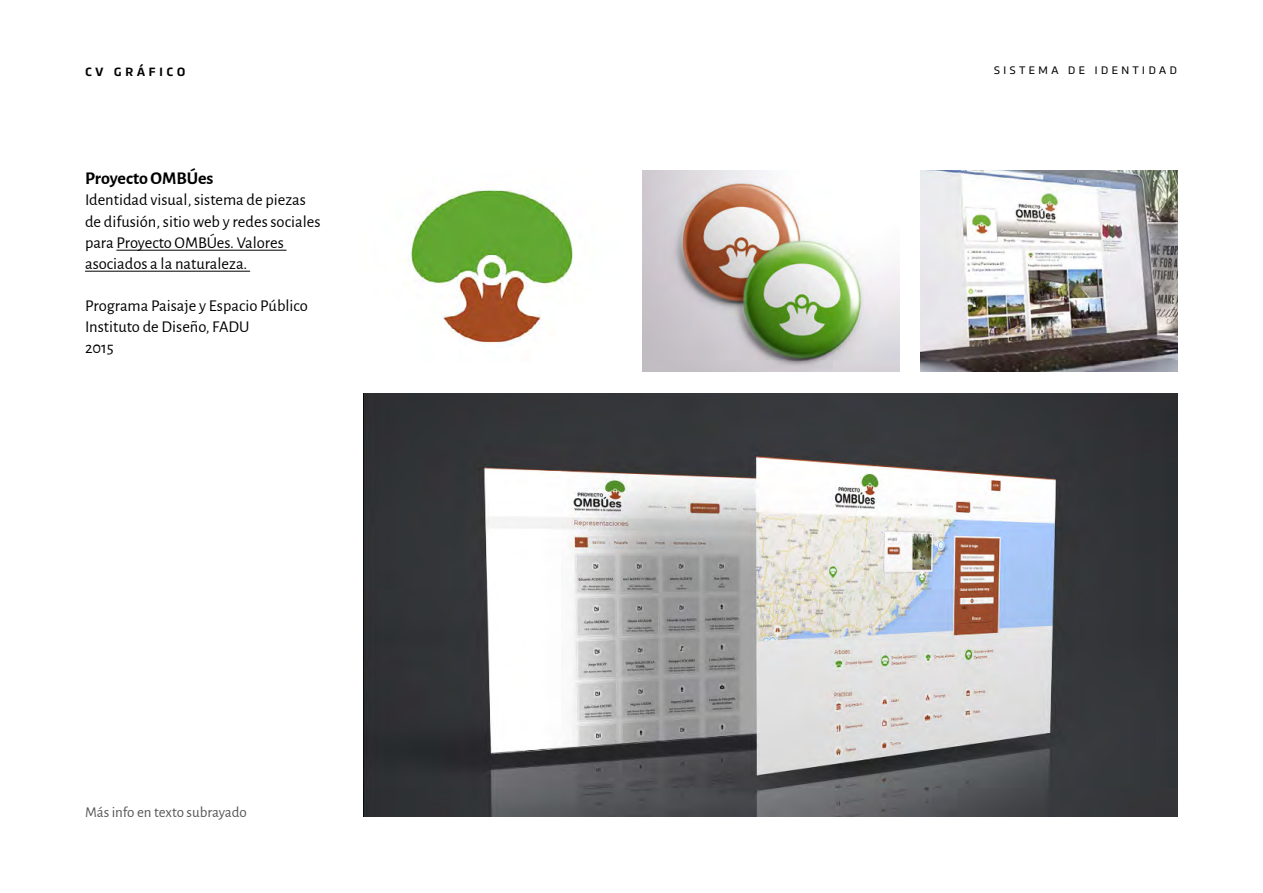
<style>
.page{position:relative;width:1263px;height:893px;background:#fff}
.page>*{position:absolute;margin:0;border:0;box-sizing:border-box;transform-origin:0 0}
.t1{font:700 18px "Alegreya Sans";color:#000}
.t2{font:16.5px/21px "Alegreya Sans";color:#000}
.t3{font:500 16.5px "Trasandina";letter-spacing:.2em;color:#000}
.t4{font:15px "Alegreya Sans";letter-spacing:-.005em;color:#575756}
.t5{font:15px "Trasandina";letter-spacing:.2em;color:#000}
</style>
<div class="page">
<img style="left:410px;top:189px;width:164px;height:157px">
<img style="left:364px;top:393px;width:814px;height:423px">
<img style="left:921px;top:170px;width:257px;height:201px">
<img style="left:643px;top:170px;width:256px;height:201px">
<hr style="left:116px;top:250px;width:170px;height:1px;background:#000">
<hr style="left:85px;top:271px;width:165px;height:1px;background:#000">
<p class="t3" style="left:85px;top:58px;width:102px">cv gráfico</p>
<p class="t5" style="left:994px;top:58px;width:185px">sistema de identidad</p>
<p class="t1" style="left:85px;top:165px;width:130px">Proyecto OMBÚes</p>
<p class="t2" style="left:85px;top:189px;width:237px">Identidad visual, sistema de piezas de difusión, sitio web y redes sociales para Proyecto OMBÚes. Valores asociados a la naturaleza.</p>
<p class="t2" style="left:85px;top:294px;width:224px">Programa Paisaje y Espacio Público</p>
<p class="t2" style="left:85px;top:315px;width:166px">Instituto de Diseño, FADU</p>
<p class="t2" style="left:85px;top:336px;width:30px">2015</p>
<p class="t4" style="left:85px;top:801px;width:163px">Más info en texto subrayado</p>
</div>
